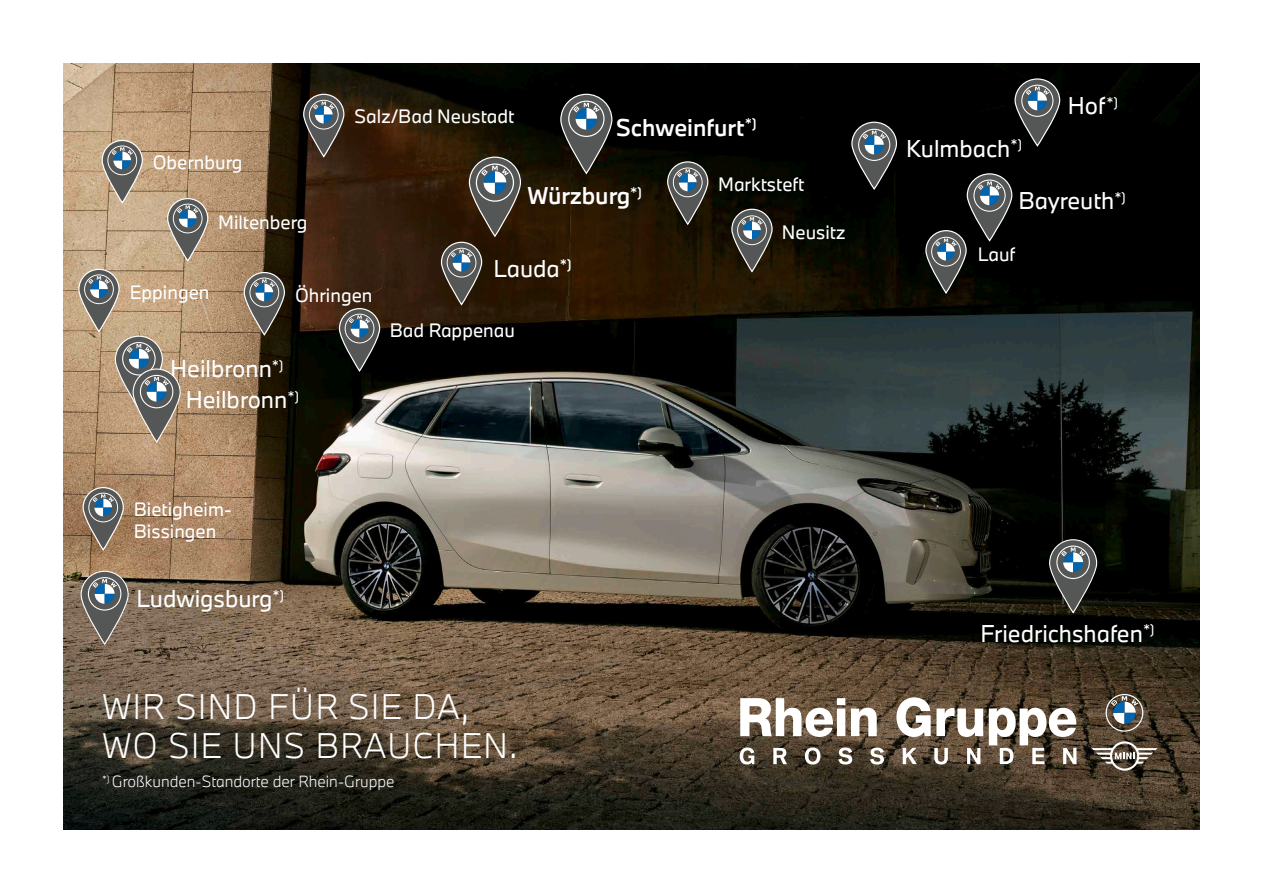
<style>
.page{position:relative;width:1263px;height:893px;background:#fff}
.page>*{position:absolute;margin:0;border:0;box-sizing:border-box;transform-origin:0 0}
.t1{font:300 33px/39.6px "BMW Type Next Pro";letter-spacing:.03em;color:#fff}
.t2{font:22.5px "BMW Type Next Pro";color:#fff}
.t3{font:500 22.5px "BMW Type Next Pro";color:#fff}
.t4{font:18px/21.6px "BMW Type Next Pro";color:#fff}
.t5{font:300 15px "BMW Type Next Pro";color:#fff}
</style>
<div class="page">
<img style="left:64px;top:64px;width:1135px;height:765px">
<svg style="left:740px;top:698px;width:105px;height:39px"></svg>
<svg style="left:851px;top:708px;width:26px;height:28px"></svg>
<svg style="left:896px;top:697px;width:87px;height:40px"></svg>
<svg style="left:740px;top:747px;width:14px;height:17px"></svg>
<svg style="left:773px;top:748px;width:14px;height:16px"></svg>
<svg style="left:805px;top:747px;width:15px;height:17px"></svg>
<svg style="left:838px;top:747px;width:14px;height:17px"></svg>
<svg style="left:870px;top:747px;width:14px;height:17px"></svg>
<svg style="left:903px;top:748px;width:14px;height:16px"></svg>
<svg style="left:934px;top:748px;width:14px;height:16px"></svg>
<svg style="left:967px;top:748px;width:13px;height:16px"></svg>
<svg style="left:989px;top:708px;width:88px;height:56px"></svg>
<svg style="left:1105px;top:694px;width:38px;height:38px"></svg>
<svg style="left:1091px;top:741px;width:66px;height:30px;background:#706559"></svg>
<svg style="left:304px;top:94px;width:40px;height:63px"></svg>
<div style="left:303px;top:94px;width:41px;height:63px;border:1px solid #fff;border-radius:20px"></div>
<svg style="left:441px;top:242px;width:41px;height:62px"></svg>
<div style="left:441px;top:242px;width:41px;height:63px;border:1px solid #fff;border-radius:20px"></div>
<svg style="left:668px;top:162px;width:40px;height:62px"></svg>
<div style="left:667px;top:161px;width:41px;height:64px;border:1px solid #fff;border-radius:20px"></div>
<svg style="left:732px;top:209px;width:40px;height:62px"></svg>
<div style="left:731px;top:209px;width:42px;height:63px;border:1px solid #fff;border-radius:20px"></div>
<svg style="left:926px;top:231px;width:40px;height:62px"></svg>
<div style="left:925px;top:230px;width:42px;height:63px;border:1px solid #fff;border-radius:20px"></div>
<svg style="left:852px;top:122px;width:44px;height:67px"></svg>
<div style="left:851px;top:122px;width:46px;height:68px;border:1px solid #fff;border-radius:22px"></div>
<svg style="left:1015px;top:79px;width:45px;height:67px"></svg>
<div style="left:1014px;top:78px;width:46px;height:68px;border:1px solid #fff;border-radius:22px"></div>
<svg style="left:967px;top:174px;width:45px;height:67px"></svg>
<div style="left:967px;top:173px;width:45px;height:68px;border:1px solid #fff;border-radius:22px"></div>
<svg style="left:469px;top:157px;width:51px;height:79px;background:#534b42"></svg>
<div style="left:469px;top:157px;width:52px;height:80px;border:1px solid #fff;border-radius:25px"></div>
<svg style="left:561px;top:94px;width:51px;height:79px;background:#4a4945"></svg>
<div style="left:560px;top:94px;width:52px;height:80px;border:1px solid #fff;border-radius:25px"></div>
<svg style="left:102px;top:140px;width:40px;height:63px"></svg>
<div style="left:102px;top:140px;width:41px;height:63px;border:1px solid #fff;border-radius:20px"></div>
<svg style="left:107px;top:146px;width:30px;height:29px"></svg>
<svg style="left:168px;top:199px;width:40px;height:62px"></svg>
<div style="left:167px;top:198px;width:41px;height:63px;border:1px solid #fff;border-radius:20px"></div>
<svg style="left:173px;top:204px;width:30px;height:29px"></svg>
<svg style="left:79px;top:269px;width:40px;height:63px"></svg>
<div style="left:78px;top:269px;width:42px;height:63px;border:1px solid #fff;border-radius:20px"></div>
<svg style="left:84px;top:274px;width:30px;height:30px"></svg>
<svg style="left:244px;top:273px;width:40px;height:62px"></svg>
<div style="left:244px;top:272px;width:41px;height:63px;border:1px solid #fff;border-radius:20px"></div>
<svg style="left:249px;top:278px;width:30px;height:29px"></svg>
<svg style="left:339px;top:309px;width:41px;height:62px"></svg>
<div style="left:339px;top:308px;width:41px;height:63px;border:1px solid #fff;border-radius:20px"></div>
<svg style="left:345px;top:314px;width:29px;height:29px"></svg>
<svg style="left:83px;top:488px;width:40px;height:62px"></svg>
<div style="left:83px;top:487px;width:41px;height:63px;border:1px solid #fff;border-radius:20px"></div>
<svg style="left:88px;top:493px;width:30px;height:29px"></svg>
<svg style="left:309px;top:100px;width:30px;height:30px"></svg>
<svg style="left:447px;top:248px;width:29px;height:29px"></svg>
<svg style="left:476px;top:163px;width:38px;height:39px"></svg>
<svg style="left:568px;top:101px;width:36px;height:36px"></svg>
<svg style="left:673px;top:167px;width:30px;height:30px"></svg>
<svg style="left:737px;top:215px;width:30px;height:30px"></svg>
<svg style="left:931px;top:237px;width:30px;height:30px"></svg>
<svg style="left:858px;top:129px;width:32px;height:32px"></svg>
<svg style="left:1021px;top:85px;width:32px;height:32px"></svg>
<svg style="left:973px;top:180px;width:33px;height:32px"></svg>
<svg style="left:1050px;top:540px;width:47px;height:73px;background:#484946"></svg>
<div style="left:1049px;top:539px;width:48px;height:74px;border:1px solid #fff;border-radius:23px"></div>
<svg style="left:1056px;top:546px;width:34px;height:33px"></svg>
<svg style="left:115px;top:336px;width:47px;height:73px"></svg>
<div style="left:115px;top:336px;width:48px;height:74px;border:1px solid #fff;border-radius:23px"></div>
<svg style="left:133px;top:369px;width:47px;height:73px"></svg>
<div style="left:133px;top:368px;width:48px;height:74px;border:1px solid #fff;border-radius:23px"></div>
<svg style="left:122px;top:342px;width:51px;height:66px;background:#838888"></svg>
<svg style="left:81px;top:571px;width:47px;height:73px;background:#726c65"></svg>
<div style="left:81px;top:571px;width:48px;height:74px;border:1px solid #fff;border-radius:23px"></div>
<svg style="left:88px;top:577px;width:33px;height:34px"></svg>
<p class="t4" style="left:153px;top:151px;width:91px">Obernburg</p>
<p class="t4" style="left:218px;top:211px;width:91px">Miltenberg</p>
<p class="t4" style="left:355px;top:105px;width:161px">Salz/Bad Neustadt</p>
<p class="t3" style="left:616px;top:111px;width:142px">Schweinfurt<sup>*)</sup></p>
<p class="t3" style="left:527px;top:180px;width:116px">Würzburg<sup>*)</sup></p>
<p class="t4" style="left:718px;top:173px;width:88px">Marktsteft</p>
<p class="t4" style="left:782px;top:221px;width:65px">Neusitz</p>
<p class="t2" style="left:493px;top:252px;width:80px">Lauda<sup>*)</sup></p>
<p class="t4" style="left:130px;top:281px;width:81px">Eppingen</p>
<p class="t4" style="left:295px;top:284px;width:79px">Öhringen</p>
<p class="t2" style="left:170px;top:353px;width:115px">Heilbronn<sup>*)</sup></p>
<p class="t2" style="left:186px;top:384px;width:115px">Heilbronn<sup>*)</sup></p>
<p class="t4" style="left:390px;top:319px;width:127px">Bad Rappenau</p>
<p class="t4" style="left:134px;top:498px;width:99px">Bietigheim-<br>Bissingen</p>
<p class="t2" style="left:136px;top:583px;width:149px">Ludwigsburg<sup>*)</sup></p>
<h1 class="t1" style="left:102px;top:686px;width:417px">WIR SIND FÜR SIE DA,<br>WO SIE UNS BRAUCHEN.</h1>
<p class="t5" style="left:102px;top:770px;width:294px"><sup>*)</sup> Großkunden-Standorte der Rhein-Gruppe</p>
<p class="t2" style="left:906px;top:132px;width:117px">Kulmbach<sup>*)</sup></p>
<p class="t2" style="left:1068px;top:90px;width:52px">Hof<sup>*)</sup></p>
<p class="t2" style="left:1018px;top:184px;width:109px">Bayreuth<sup>*)</sup></p>
<p class="t4" style="left:978px;top:243px;width:39px">Lauf</p>
<p class="t2" style="left:980px;top:617px;width:176px">Friedrichshafen<sup>*)</sup></p>
</div>
